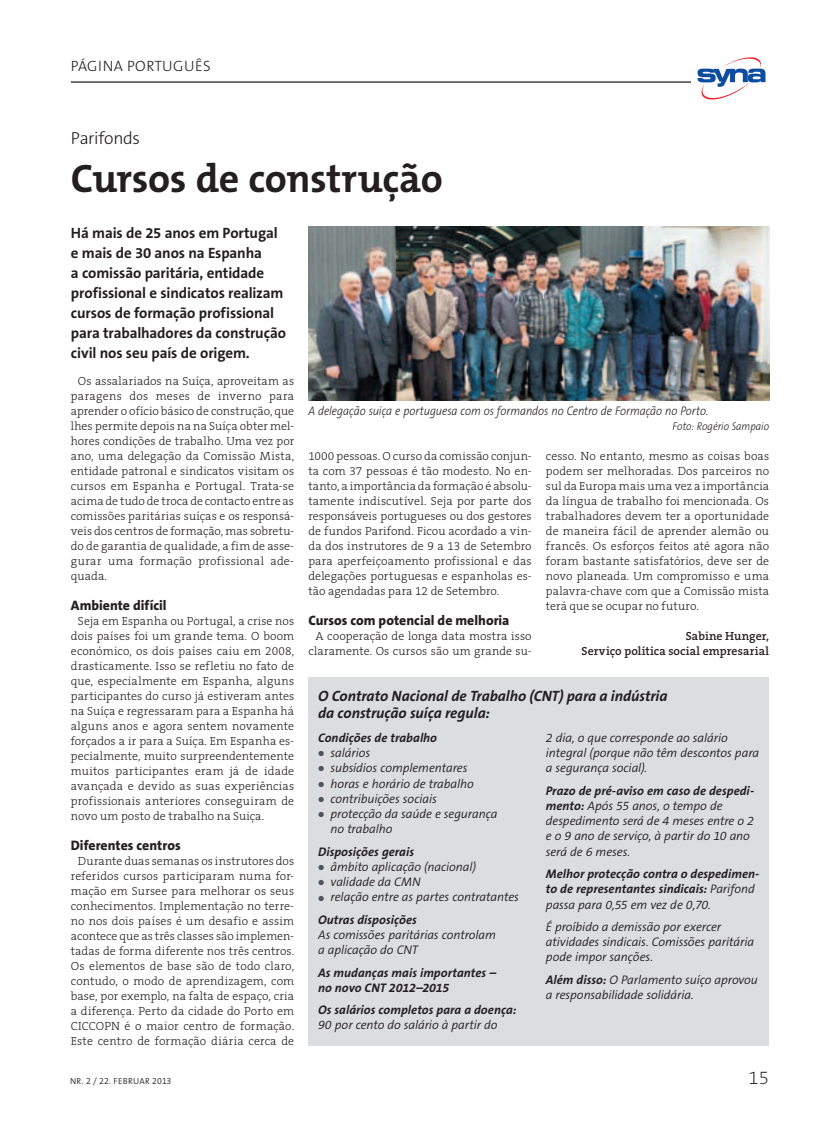
<style>
.page{position:relative;width:833px;height:1134px;background:#fff}
.page>*{position:absolute;margin:0;border:0;box-sizing:border-box;transform-origin:0 0}
.t1{font:40px "The Mix HP7 Bld";letter-spacing:-.01em;color:#231f20}
.t2{font:200 18.75px "The Sans B W2";color:#231f20}
.t3{font:300 17.5px "The Sans B W3";letter-spacing:-.015em;color:#231f20}
.t4{font:700 15px/20px "The Sans B W7";letter-spacing:-.01em;color:#231f20}
.t5{font:italic 700 15px/16.9px "The Sans B W7";letter-spacing:-.005em;color:#231f20}
.t6{font:300 15px "The Sans B W3";letter-spacing:.015em;color:#231f20}
.t7{font:800 13.75px "The Sans B W8";color:#231f20}
.t8{font:italic 300 12.5px/15.2px "The Sans B W4";letter-spacing:-.01em;color:#231f20}
.t9{font:italic 700 12.5px/15.2px "The Sans B W7";letter-spacing:.005em;color:#231f20}
.t10{font:italic 300 12.5px "The Sans B W3";letter-spacing:-.005em;color:#231f20;scale:.9 1}
.t11{font:300 11.88px/15px "The Serif B W3";letter-spacing:.01em;color:#231f20;text-align:justify}
.t12{font:600 11.88px/15px "The Serif B W6";letter-spacing:.005em;color:#231f20;text-align:right}
.t13{font:italic 300 11.25px "The Sans B W3";letter-spacing:-.005em;color:#231f20;scale:.9 1}
.t14{font:300 8.75px "The Sans B W4";letter-spacing:.025em;color:#231f20}
.s1{font-family:"European Pi Three";font-weight:400;font-style:normal;font-size:11.25px;color:#4d545a}
.s2{font-family:"The Sans B W7";font-weight:700}
.s3{font-family:"The Sans B W4";font-weight:300}
</style>
<div class="page">
<svg style="left:697px;top:57px;width:68px;height:42px"></svg>
<hr style="left:71px;top:81px;width:620px;height:2px;background:#231f20">
<div style="left:308px;top:677px;width:461px;height:368px;background:#dcdddf"></div>
<img style="left:308px;top:227px;width:461px;height:173px">
<p class="t6" style="left:71px;top:57px;width:141px">PÁG INA PORTUGUÊS</p>
<h3 class="t3" style="left:71px;top:127px;width:71px">PARIFONDS</h3>
<h1 class="t1" style="left:71px;top:153px;width:374px">Cursos de construção</h1>
<p class="t4" style="left:71px;top:223px;width:217px">Há mais de 25 anos em Portugal e mais de 30 anos na Espanha<br>a comissão paritária, entidade profissional e sindicatos realizam cursos de formação profissional para trabalhadores da construção civil nos seu país de origem.</p>
<p class="t11" style="left:71px;top:374px;width:225px;text-indent:7px">Os assalariados na Suíça, aproveitam as paragens dos meses de inverno para aprender o ofício básico de construção, que lhes permite depois na na Suíça obter mel&shy;hores condições de trabalho. Uma vez por ano, uma delegação da Comissão Mista, entidade patronal e sindicatos visitam os cursos em Espanha e Portugal. Trata-se acima de tudo de troca de contacto entre as comissões paritárias suíças e os responsá&shy;veis dos centros de formação, mas sobretu&shy;do de garantia de qualidade, a fim de asse&shy;gurar uma formação profissional ade&shy;quada.</p>
<p class="t7" style="left:71px;top:597px;width:97px">Ambiente difícil</p>
<p class="t11" style="left:71px;top:614px;width:225px;text-indent:7px">Seja em Espanha ou Portugal, a crise nos dois países foi um grande tema. O boom económico, os dois países caiu em 2008, drasticamente. Isso se refletiu no fato de que, especialmente em Espanha, alguns participantes do curso já estiveram antes na Suíça e regressaram para a Espanha há alguns anos e agora sentem novamente forçados a ir para a Suíça. Em Espanha es&shy;pecialmente, muito surpreendentemente muitos participantes eram já de idade avançada e devido as suas experiências profissionais anteriores conseguiram de novo um posto de trabalho na Suiça.</p>
<p class="t7" style="left:71px;top:837px;width:111px">Diferentes centros</p>
<p class="t11" style="left:71px;top:854px;width:225px;text-align:center">Durante duas semanas os instrutores dos referidos cursos participaram numa for&shy;mação em Sursee para melhorar os seus conhecimentos. Implementação no terre&shy;no nos dois países é um desafio e assim acontece que as três classes são implemen&shy;tadas de forma diferente nos três centros.<br>Os elementos de base são de todo claro, contudo, o modo de aprendizagem, com base, por exemplo, na falta de espaço, cria a diferença. Perto da cidade do Porto em CICCOPN é o maior centro de formação.<br>Este centro de formação diária cerca de</p>
<p class="t10" style="left:308px;top:404px;width:446px">A delegação suiça e portuguesa com os formandos no Centro de Formação no Porto.</p>
<p class="t13" style="left:672px;top:420px;width:109px">Foto: Rogério Sampaio</p>
<p class="t11" style="left:308px;top:449px;width:225px">1000 pessoas. O curso da comissão conjun&shy;ta com 37 pessoas é tão modesto. No en&shy;tanto, a importância da formação é absolu&shy;tamente indiscutível. Seja por parte dos responsáveis portugueses ou dos gestores de fundos Parifond. Ficou acordado a vin&shy;da dos instrutores de 9 a 13 de Setembro para aperfeiçoamento profissional e das delegações portuguesas e espanholas es&shy;tão agendadas para 12 de Setembro.</p>
<p class="t7" style="left:308px;top:612px;width:203px">Cursos com potencial de melhoria</p>
<p class="t11" style="left:308px;top:629px;width:225px;text-align:center">A cooperação de longa data mostra isso claramente. Os cursos são um grande su-</p>
<p class="t11" style="left:546px;top:449px;width:225px">cesso. No entanto, mesmo as coisas boas podem ser melhoradas. Dos parceiros no sul da Europa mais uma vez a importância da língua de trabalho foi mencionada. Os trabalhadores devem ter a oportunidade de maneira fácil de aprender alemão ou francês. Os esforços feitos até agora não foram bastante satisfatórios, deve ser de novo planeada. Um compromisso e uma palavra-chave com que a Comissão mista terá que se ocupar no futuro.</p>
<p class="t12" style="left:581px;top:629px;width:189px">Sabine Hunger,<br>Serviço política social empresarial</p>
<p class="t5" style="left:318px;top:687px;width:351px">O Contrato Nacional de Trabalho (CNT) para a indústria da construção suíça regula:</p>
<p class="t9" style="left:318px;top:730px;width:120px">Condições de trabalho</p>
<p class="t8" style="left:318px;top:745px;width:54px"><span class="s1">I</span> salários</p>
<p class="t8" style="left:318px;top:761px;width:151px"><span class="s1">I</span> subsídios complementares</p>
<p class="t8" style="left:318px;top:776px;width:157px"><span class="s1">I</span> horas e horário de trabalho</p>
<p class="t8" style="left:318px;top:791px;width:120px"><span class="s1">I</span> contribuições sociais</p>
<p class="t8" style="left:318px;top:806px;width:181px"><span class="s1">I</span> protecção da saúde e segurança</p>
<p class="t8" style="left:331px;top:822px;width:63px">no trabalho</p>
<p class="t9" style="left:318px;top:844px;width:97px">Disposições gerais</p>
<p class="t8" style="left:318px;top:859px;width:202px"><span class="s1">I</span> âmbito aplicação (nacional)<br><span class="s1">I</span> validade da CMN<br><span class="s1">I</span> relação entre as partes contratantes</p>
<p class="t9" style="left:318px;top:912px;width:100px">Outras disposições</p>
<p class="t8" style="left:318px;top:927px;width:179px">As comissões paritárias controlam a aplicação do CNT</p>
<p class="t9" style="left:318px;top:965px;width:180px">As mudanças mais importantes – no novo CNT 2012–2015</p>
<p class="t9" style="left:318px;top:1002px;width:200px">Os salários completos para a doença:</p>
<p class="t8" style="left:318px;top:1018px;width:181px">90 por cento do salário à partir do</p>
<p class="t8" style="left:546px;top:730px;width:215px">2 dia, o que corresponde ao salário integral (porque não têm descontos para a segurança social).</p>
<p class="t9" style="left:546px;top:783px;width:210px">Prazo de pré-aviso em caso de despedi-</p>
<p class="t8" style="left:546px;top:798px;width:210px"><span class="s2">mento:</span> Após 55 anos, o tempo de despedimento será de 4 meses entre o 2 e o 9 ano de serviço, à partir do 10 ano será de 6 meses.</p>
<p class="t9" style="left:546px;top:866px;width:215px">Melhor protecção contra o despedimen&shy;to de representantes sindicais: <span class="s3">Parifond</span></p>
<p class="t8" style="left:546px;top:893px;width:177px;line-height:22.4px">passa para 0,55 em vez de 0,70.<br>É proíbido a demissão por exercer</p>
<p class="t8" style="left:546px;top:934px;width:210px">atividades sindicais. Comissões paritária pode impor sanções.</p>
<p class="t8" style="left:546px;top:972px;width:214px"><span class="s2">Além disso:</span> O Parlamento suíço aprovou a responsabilidade solidária.</p>
<p class="t14" style="left:70px;top:1076px;width:103px">NR. 2 / 22. FEBRUAR 2013</p>
<h2 class="t2" style="left:748px;top:1066px;width:22px">15</h2>
</div>
